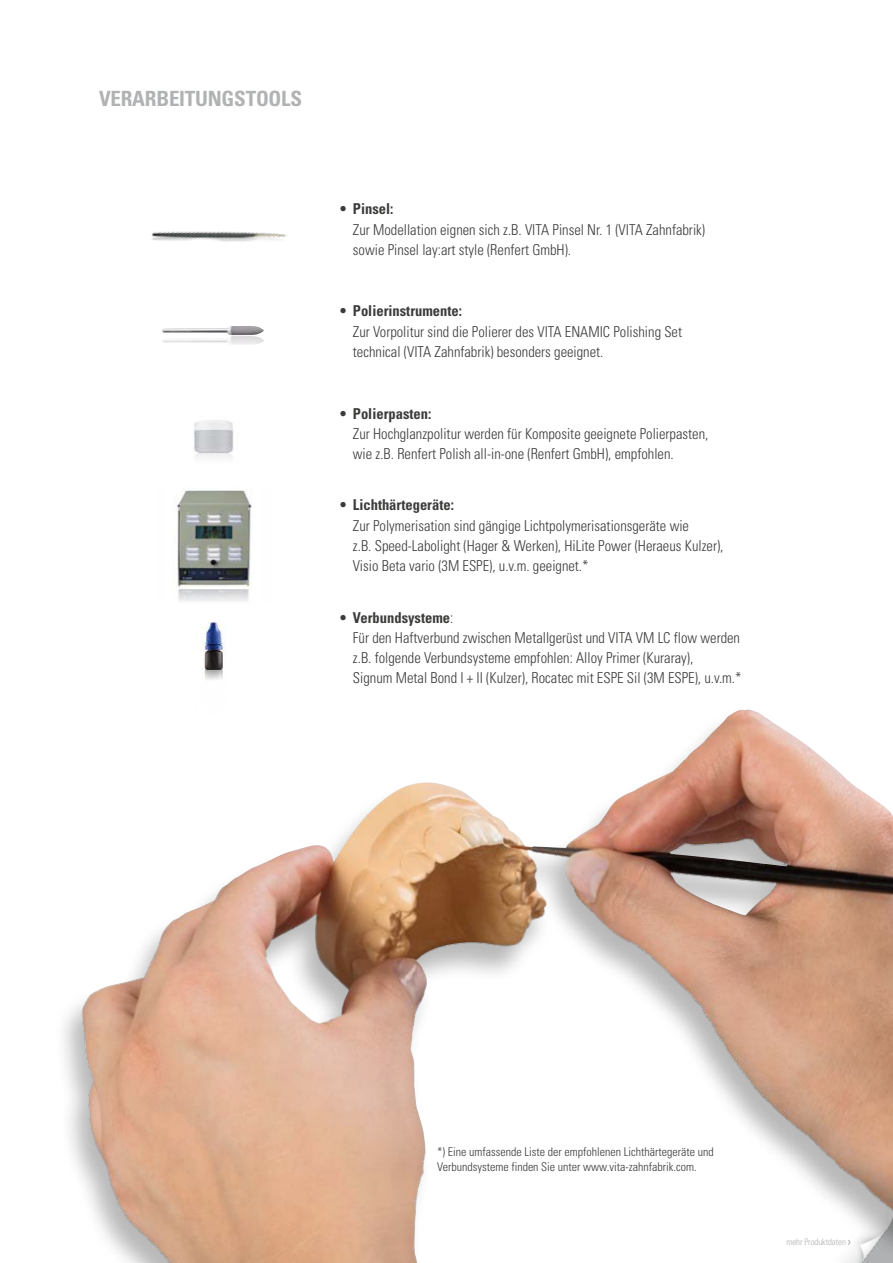
<style>
.page{position:relative;width:893px;height:1263px;background:#fff}
.page>*{position:absolute;margin:0;border:0;box-sizing:border-box;transform-origin:0 0}
.t1{font:700 condensed 21px "Univers LT Std";letter-spacing:-.01em;color:#b1b2b3}
.t2{font:300 condensed 15px/20.2px "Univers";color:#3b3b3a}
.t3{font:700 condensed 15px "Univers";color:#3b3b3a}
.t4{font:300 condensed 12px/15px "Univers LT Std";color:#3b3b3a}
.t5{font:300 condensed 9px "Univers";letter-spacing:-.01em;color:#b1b2b3}
.s1{font-weight:700}
</style>
<div class="page">
<img style="left:178px;top:589px;width:71px;height:12px">
<img style="left:151px;top:231px;width:135px;height:11px">
<img style="left:162px;top:326px;width:102px;height:19px">
<img style="left:193px;top:420px;width:56px;height:68px">
<img style="left:203px;top:622px;width:23px;height:58px">
<img style="left:173px;top:490px;width:79px;height:98px">
<div style="left:53px;top:710px;width:840px;height:553px;background:#000;opacity:.28"></div>
<img style="left:81px;top:710px;width:665px;height:483px">
<h1 class="t1" style="left:99px;top:86px;width:204px">VERARBEITUNGSTOOLS</h1>
<p class="t3" style="left:340px;top:200px;width:55px">• Pinsel:</p>
<p class="t2" style="left:353px;top:219px;width:354px">Zur Modellation eignen sich z.B. VITA Pinsel Nr. 1 (VITA Zahnfabrik) sowie Pinsel lay:art style (Renfert GmbH).</p>
<p class="t3" style="left:340px;top:302px;width:123px">• Polierinstrumente:</p>
<p class="t2" style="left:353px;top:321px;width:331px">Zur Vorpolitur sind die Polierer des VITA ENAMIC Polishing Set technical (VITA Zahnfabrik) besonders geeignet.</p>
<p class="t3" style="left:340px;top:404px;width:93px">• Polierpasten:</p>
<p class="t2" style="left:353px;top:423px;width:357px">Zur Hochglanzpolitur werden für Komposite geeignete Polierpasten, wie z.B. Renfert Polish all-in-one (Renfert GmbH), empfohlen.</p>
<p class="t3" style="left:340px;top:496px;width:115px">• Lichthärtegeräte:</p>
<p class="t2" style="left:353px;top:515px;width:372px">Zur Polymerisation sind gängige Lichtpolymerisationsgeräte wie<br>z.B. Speed-Labolight (Hager &amp; Werken), HiLite Power (Heraeus Kulzer),<br>Visio Beta vario (3M ESPE), u.v.m. geeignet.*</p>
<p class="t2" style="left:353px;top:607px;width:390px;text-indent:-13px"><span class="s1">• Verbundsysteme</span>:<br>Für den Haftverbund zwischen Metallgerüst und VITA VM LC flow werden z.B. folgende Verbundsysteme empfohlen: Alloy Primer (Kuraray),<br>Signum Metal Bond I + II (Kulzer), Rocatec mit ESPE Sil (3M ESPE), u.v.m.*</p>
<p class="t4" style="left:437px;top:1145px;width:278px">*) Eine umfassende Liste der empfohlenen Lichthärtegeräte und<br>Verbundsysteme finden Sie unter www.vita-zahnfabrik.com.</p>
<p class="t5" style="left:787px;top:1236px;width:61px">mehr Produktdaten</p>
</div>
